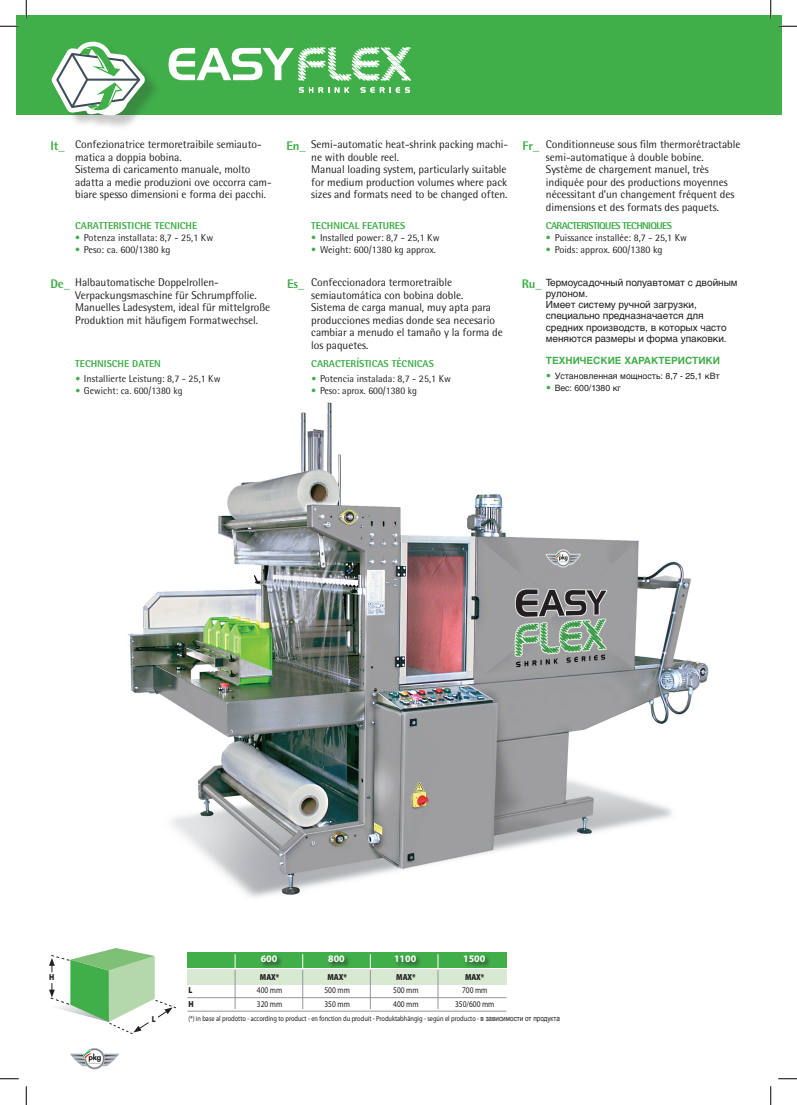
<style>
.page{position:relative;width:797px;height:1105px;background:#fff}
.page>*{position:absolute;margin:0;border:0;box-sizing:border-box;transform-origin:0 0}
.t1{font:800 12.5px "Rotis Semi Sans";letter-spacing:-.005em;color:#40ae49}
.t2{font:11.25px/12.5px "Rotis Semi Sans";letter-spacing:-.005em;color:#231f20}
.t3{font:10px "Rotis Semi Sans";color:#231f20}
.t4{font:10px/11.2px "Helvetica Cyr Upright";letter-spacing:-.005em;color:#231f20}
.t5{font:800 10px "Rotis Semi Sans";color:#40ae49}
.t6{font:800 10px "Rotis Semi Sans";letter-spacing:-.06em;color:#40ae49}
.t7{font:700 10px "Helvetica Cyr";color:#40ae49}
.t8{font:700 10px "Myriad Pro";color:#fff}
.t9{font:8.75px "Helvetica Cyr Upright";color:#231f20}
.t10{font:8.75px "Myriad Pro";color:#231f20;scale:.85 1}
.t11{font:900 8.75px "Myriad Pro";letter-spacing:-.015em;color:#231f20;scale:.85 1}
.t12{font:7.5px "Myriad Pro";color:#231f20;scale:.85 1}
.s1{color:#40ae49}
.s2{font-weight:800;color:#40ae49}
.s3{font-family:"Rotis Semi Sans";font-weight:800;font-size:10px;color:#40ae49}
.s4{font-family:"Arial"}
</style>
<div class="page">
<img style="left:70px;top:1048px;width:49px;height:22px">
<div style="left:16px;top:16px;width:765px;height:99px;background:#40ae49"></div>
<div style="left:53px;top:43px;width:107px;height:87px;background:#231f20;opacity:.25"></div>
<svg style="left:52px;top:42px;width:93px;height:73px"></svg>
<svg style="left:299px;top:87px;width:111px;height:6px"></svg>
<svg style="left:168px;top:47px;width:243px;height:34px"></svg>
<img style="left:127px;top:402px;width:582px;height:495px">
<div style="left:188px;top:952px;width:319px;height:16px;background:#40ae49"></div>
<hr style="left:302px;top:954px;width:1px;height:54px;background:#fff">
<hr style="left:235px;top:954px;width:1px;height:54px;background:#fff">
<hr style="left:370px;top:954px;width:1px;height:54px;background:#fff">
<hr style="left:437px;top:954px;width:1px;height:54px;background:#fff">
<svg style="left:49px;top:948px;width:127px;height:86px"></svg>
<div style="left:187px;top:969px;width:319px;height:15px;background:#d8e9d2"></div>
<div style="left:327px;top:954px;width:24px;height:14px;background:#231f20;opacity:.7"></div>
<div style="left:393px;top:954px;width:29px;height:14px;background:#231f20;opacity:.7"></div>
<div style="left:259px;top:954px;width:24px;height:14px;background:#231f20;opacity:.7"></div>
<div style="left:462px;top:954px;width:29px;height:14px;background:#231f20;opacity:.7"></div>
<hr style="left:187px;top:997px;width:319px;height:1px;background:#939598">
<hr style="left:187px;top:1011px;width:319px;height:1px;background:#939598">
<hr style="left:302px;top:970px;width:1px;height:39px;background:#939598">
<hr style="left:370px;top:970px;width:1px;height:39px;background:#939598">
<hr style="left:437px;top:970px;width:1px;height:39px;background:#939598">
<hr style="left:235px;top:970px;width:1px;height:39px;background:#939598">
<svg style="left:0;top:25px;width:19px;height:2px"></svg>
<svg style="left:778px;top:25px;width:19px;height:2px"></svg>
<svg style="left:0;top:1078px;width:19px;height:1px"></svg>
<svg style="left:778px;top:1078px;width:19px;height:1px"></svg>
<svg style="left:25px;top:0;width:2px;height:19px"></svg>
<svg style="left:25px;top:1086px;width:2px;height:19px"></svg>
<svg style="left:770px;top:0;width:1px;height:19px"></svg>
<svg style="left:770px;top:1086px;width:1px;height:19px"></svg>
<p class="t2" style="left:75px;top:138px;width:198px">Confezionatrice termoretraibile semiauto&shy;matica a doppia bobina.<br>Sistema di caricamento manuale, molto adatta a medie produzioni ove occorra cam&shy;biare spesso dimensioni e forma dei pacchi.</p>
<p class="t2" style="left:311px;top:138px;width:198px">Semi-automatic heat-shrink packing machi&shy;ne with double reel.<br>Manual loading system, particularly suitable for medium production volumes where pack sizes and formats need to be changed often.</p>
<p class="t2" style="left:546px;top:138px;width:196px">Conditionneuse sous film thermorétractable semi-automatique à double bobine.<br>Système de chargement manuel, très indiquée pour des productions moyennes nécessitant d’un changement fréquent des dimensions et des formats des paquets.</p>
<p class="t1" style="left:50px;top:137px;width:16px">It_</p>
<p class="t1" style="left:286px;top:137px;width:21px">En_</p>
<p class="t1" style="left:522px;top:137px;width:18px">Fr_</p>
<p class="t5" style="left:75px;top:219px;width:123px">CARATTERISTICHE TECNICHE</p>
<p class="t3" style="left:75px;top:232px;width:139px"><span class="s1">•</span> Potenza installata: 8,7 - 25,1 Kw</p>
<p class="t3" style="left:75px;top:243px;width:97px"><span class="s1">•</span> Peso: ca. 600/1380 kg</p>
<p class="t2" style="left:75px;top:276px;width:197px">Halbautomatische Doppelrollen-Verpackungsmaschine für Schrumpffolie.<br>Manuelles Ladesystem, ideal für mittelgroße Produktion mit häufigem Formatwechsel.</p>
<p class="t2" style="left:311px;top:276px;width:193px">Confeccionadora termoretraíble semiautomática con bobina doble.<br>Sistema de carga manual, muy apta para producciones medias donde sea necesario cambiar a menudo el tamaño y la forma de los paquetes.</p>
<p class="t4" style="left:546px;top:277px;width:193px">Термоусадочный полуавтомат с двойным рулоном.<br>Имеет систему ручной загрузки, специально предназначается для средних производств, в которых часто меняются размеры и форма упаковки.</p>
<p class="t6" style="left:546px;top:219px;width:128px">CARACTERISTIQUES TECHNIQUES</p>
<p class="t3" style="left:546px;top:232px;width:142px"><span class="s1">•</span> Puissance installée: 8,7 - 25,1 Kw</p>
<p class="t3" style="left:546px;top:243px;width:118px"><span class="s1">•</span> Poids: approx. 600/1380 kg</p>
<p class="t5" style="left:311px;top:219px;width:95px">TECHNICAL FEATURES</p>
<p class="t3" style="left:311px;top:232px;width:130px"><span class="s1">•</span> Installed power: 8,7 - 25,1 Kw</p>
<p class="t3" style="left:311px;top:244px;width:126px"><span class="s1">•</span> Weight: 600/1380 kg approx.</p>
<p class="t1" style="left:50px;top:276px;width:21px">De_</p>
<p class="t1" style="left:287px;top:276px;width:19px">Es_</p>
<p class="t1" style="left:522px;top:276px;width:22px">Ru_</p>
<p class="t5" style="left:75px;top:357px;width:87px">TECHNISCHE DATEN</p>
<p class="t3" style="left:75px;top:373px;width:147px"><span class="s2">•</span> Installierte Leistung: 8,7 - 25,1 Kw</p>
<p class="t3" style="left:75px;top:385px;width:109px"><span class="s2">•</span> Gewicht: ca. 600/1380 kg</p>
<p class="t5" style="left:311px;top:357px;width:124px">CARACTERÍSTICAS TÉCNICAS</p>
<p class="t3" style="left:311px;top:373px;width:141px"><span class="s2">•</span> Potencia instalada: 8,7 - 25,1 Kw</p>
<p class="t3" style="left:311px;top:385px;width:107px"><span class="s1">•</span> Peso: aprox. 600/1380 kg</p>
<p class="t7" style="left:546px;top:354px;width:176px">ТЕХНИЧЕСКИЕ ХАРАКТЕРИСТИКИ</p>
<p class="t9" style="left:546px;top:371px;width:175px"><span class="s3">•</span> Установленная мощность: 8,7 - 25,1 кВт</p>
<p class="t9" style="left:546px;top:383px;width:76px"><span class="s3">•</span> Вес: 600/1380 кг</p>
<p class="t11" style="left:49px;top:972px;width:8px">H</p>
<p class="t11" style="left:152px;top:1014px;width:6px">L</p>
<p class="t8" style="left:261px;top:953px;width:18px">600</p>
<p class="t8" style="left:328px;top:953px;width:18px">800</p>
<p class="t8" style="left:394px;top:953px;width:24px">1100</p>
<p class="t8" style="left:463px;top:953px;width:24px">1500</p>
<p class="t11" style="left:260px;top:972px;width:24px">MAX*</p>
<p class="t11" style="left:327px;top:972px;width:24px">MAX*</p>
<p class="t11" style="left:396px;top:972px;width:24px">MAX*</p>
<p class="t11" style="left:465px;top:972px;width:24px">MAX*</p>
<p class="t11" style="left:188px;top:985px;width:6px">L</p>
<p class="t10" style="left:257px;top:986px;width:31px">400 mm</p>
<p class="t10" style="left:324px;top:986px;width:31px">500 mm</p>
<p class="t10" style="left:393px;top:986px;width:31px">500 mm</p>
<p class="t10" style="left:462px;top:986px;width:31px">700 mm</p>
<p class="t11" style="left:188px;top:999px;width:8px">H</p>
<p class="t10" style="left:257px;top:999px;width:31px">320 mm</p>
<p class="t10" style="left:324px;top:999px;width:31px">350 mm</p>
<p class="t10" style="left:393px;top:999px;width:31px">400 mm</p>
<p class="t10" style="left:455px;top:999px;width:48px">350/600 mm</p>
<p class="t12" style="left:188px;top:1014px;width:438px">(*) in base al prodotto - according to product - en fonction du produit - Produktabhängig - según el producto - <span class="s4">в зависимости от продукта</span></p>
</div>
